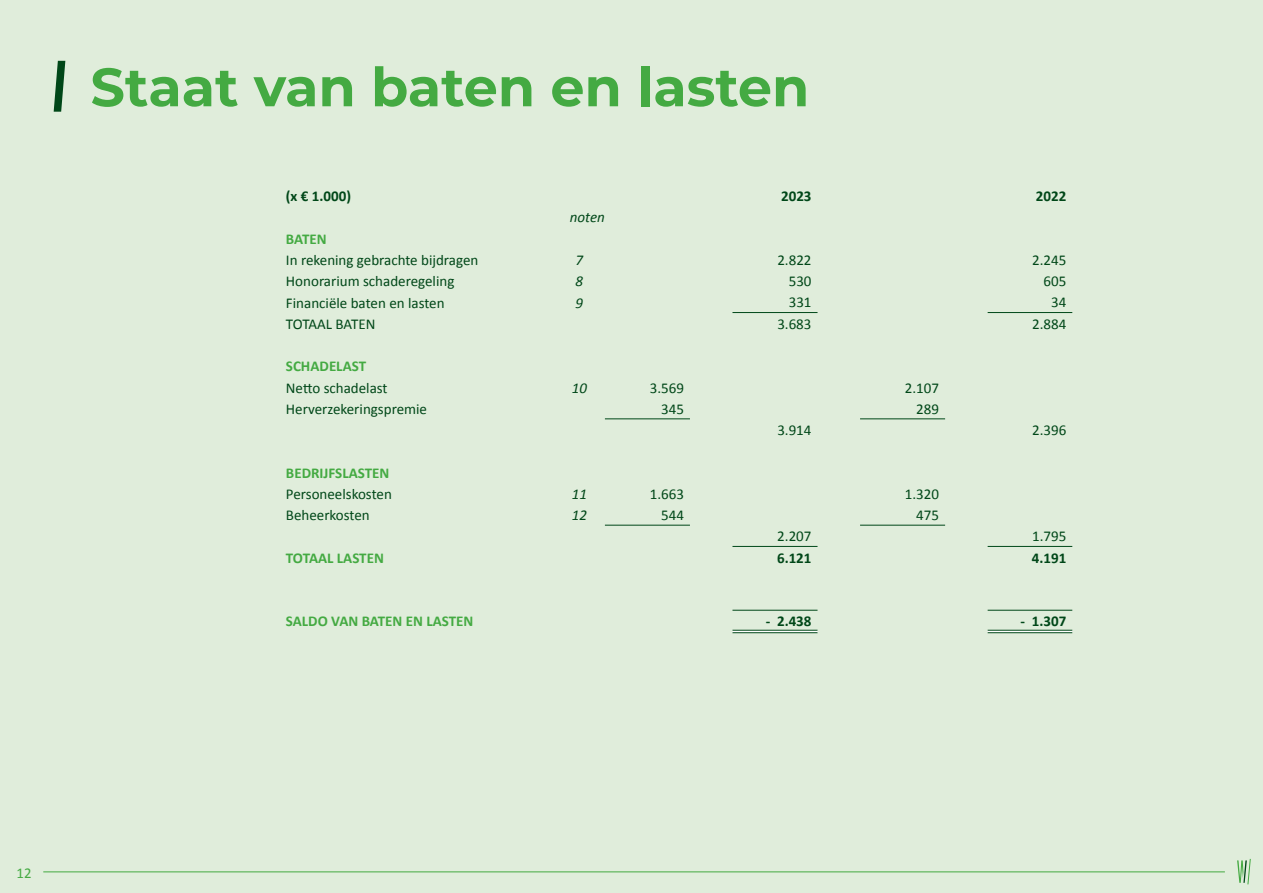
<style>
.page{position:relative;width:1263px;height:893px;background:#e0eddb}
.page>*{position:absolute;margin:0;border:0;box-sizing:border-box;transform-origin:0 0}
.t1{font:700 54px "Montserrat";color:#44aa42}
.t2{font:15px "Calibri";color:#004718}
.t3{font:700 15px "Calibri";color:#44aa42}
.t4{font:700 15px "Calibri";color:#004718}
.t5{font:italic 15px "Calibri";color:#004718}
.t6{font:15px "Calibri";color:#44aa42}
.s1{font-style:italic;color:#004718}
</style>
<div class="page">
<hr style="left:732px;top:630px;width:85px;height:3px;background:#fff">
<hr style="left:988px;top:630px;width:84px;height:3px;background:#fff">
<hr style="left:860px;top:419px;width:85px;height:1px;background:#004718">
<hr style="left:732px;top:546px;width:85px;height:1px;background:#004718">
<hr style="left:988px;top:546px;width:84px;height:1px;background:#004718">
<hr style="left:605px;top:525px;width:85px;height:1px;background:#004718">
<hr style="left:860px;top:525px;width:85px;height:1px;background:#004718">
<hr style="left:605px;top:419px;width:85px;height:1px;background:#004718">
<hr style="left:732px;top:610px;width:85px;height:1px;background:#004718">
<hr style="left:732px;top:630px;width:85px;height:1px;background:#004718">
<hr style="left:732px;top:632px;width:85px;height:1px;background:#004718">
<hr style="left:988px;top:610px;width:84px;height:1px;background:#004718">
<hr style="left:988px;top:630px;width:84px;height:1px;background:#004718">
<hr style="left:988px;top:632px;width:84px;height:1px;background:#004718">
<hr style="left:732px;top:312px;width:85px;height:1px;background:#004718">
<hr style="left:988px;top:312px;width:84px;height:1px;background:#004718">
<hr style="left:43px;top:871px;width:1182px;height:1px;background:#44aa42">
<svg style="left:1237px;top:859px;width:14px;height:25px"></svg>
<h1 class="t1" style="left:54px;top:48px;width:757px"><span class="s1">/</span> Staat van baten en lasten</h1>
<p class="t4" style="left:286px;top:187px;width:67px">(x € 1.000)</p>
<p class="t4" style="left:781px;top:187px;width:32px">2023</p>
<p class="t4" style="left:1036px;top:187px;width:32px">2022</p>
<p class="t5" style="left:570px;top:208px;width:37px">noten</p>
<p class="t3" style="left:286px;top:229px;width:42px">BATEN</p>
<p class="t2" style="left:286px;top:251px;width:194px">In rekening gebrachte bijdragen</p>
<p class="t5" style="left:576px;top:251px;width:9px">7</p>
<p class="t2" style="left:777px;top:251px;width:36px">2.822</p>
<p class="t2" style="left:1032px;top:251px;width:36px">2.245</p>
<p class="t2" style="left:286px;top:272px;width:170px">Honorarium schaderegeling</p>
<p class="t5" style="left:576px;top:272px;width:9px">8</p>
<p class="t2" style="left:789px;top:272px;width:24px">530</p>
<p class="t2" style="left:1043px;top:272px;width:24px">605</p>
<p class="t2" style="left:286px;top:293px;width:160px">Financiële baten en lasten</p>
<p class="t5" style="left:576px;top:293px;width:9px">9</p>
<p class="t2" style="left:789px;top:293px;width:24px">331</p>
<p class="t2" style="left:1051px;top:293px;width:17px">34</p>
<p class="t2" style="left:286px;top:314px;width:91px">TOTAAL BATEN</p>
<p class="t2" style="left:777px;top:315px;width:36px">3.683</p>
<p class="t2" style="left:1032px;top:315px;width:36px">2.884</p>
<p class="t3" style="left:286px;top:357px;width:82px">SCHADELAST</p>
<p class="t2" style="left:286px;top:378px;width:103px">Netto schadelast</p>
<p class="t5" style="left:572px;top:378px;width:17px">10</p>
<p class="t2" style="left:650px;top:378px;width:36px">3.569</p>
<p class="t2" style="left:905px;top:378px;width:36px">2.107</p>
<p class="t2" style="left:286px;top:400px;width:143px">Herverzekeringspremie</p>
<p class="t2" style="left:661px;top:399px;width:24px">345</p>
<p class="t2" style="left:916px;top:399px;width:24px">289</p>
<p class="t2" style="left:777px;top:421px;width:36px">3.914</p>
<p class="t2" style="left:1032px;top:421px;width:36px">2.396</p>
<p class="t3" style="left:286px;top:463px;width:105px">BEDRIJFSLASTEN</p>
<p class="t2" style="left:286px;top:485px;width:107px">Personeelskosten</p>
<p class="t5" style="left:572px;top:485px;width:17px">11</p>
<p class="t2" style="left:650px;top:485px;width:36px">1.663</p>
<p class="t2" style="left:905px;top:485px;width:36px">1.320</p>
<p class="t2" style="left:286px;top:506px;width:85px">Beheerkosten</p>
<p class="t5" style="left:572px;top:506px;width:17px">12</p>
<p class="t2" style="left:661px;top:506px;width:24px">544</p>
<p class="t2" style="left:916px;top:506px;width:24px">475</p>
<p class="t2" style="left:777px;top:527px;width:36px">2.207</p>
<p class="t2" style="left:1032px;top:527px;width:36px">1.795</p>
<p class="t3" style="left:286px;top:548px;width:100px">TOTAAL LASTEN</p>
<p class="t4" style="left:777px;top:548px;width:36px">6.121</p>
<p class="t4" style="left:1032px;top:548px;width:36px">4.191</p>
<p class="t3" style="left:286px;top:612px;width:189px">SALDO VAN BATEN EN LASTEN</p>
<p class="t4" style="left:766px;top:611px;width:47px">- 2.438</p>
<p class="t4" style="left:1020px;top:611px;width:47px">- 1.307</p>
<p class="t6" style="left:17px;top:863px;width:17px">12</p>
</div>
